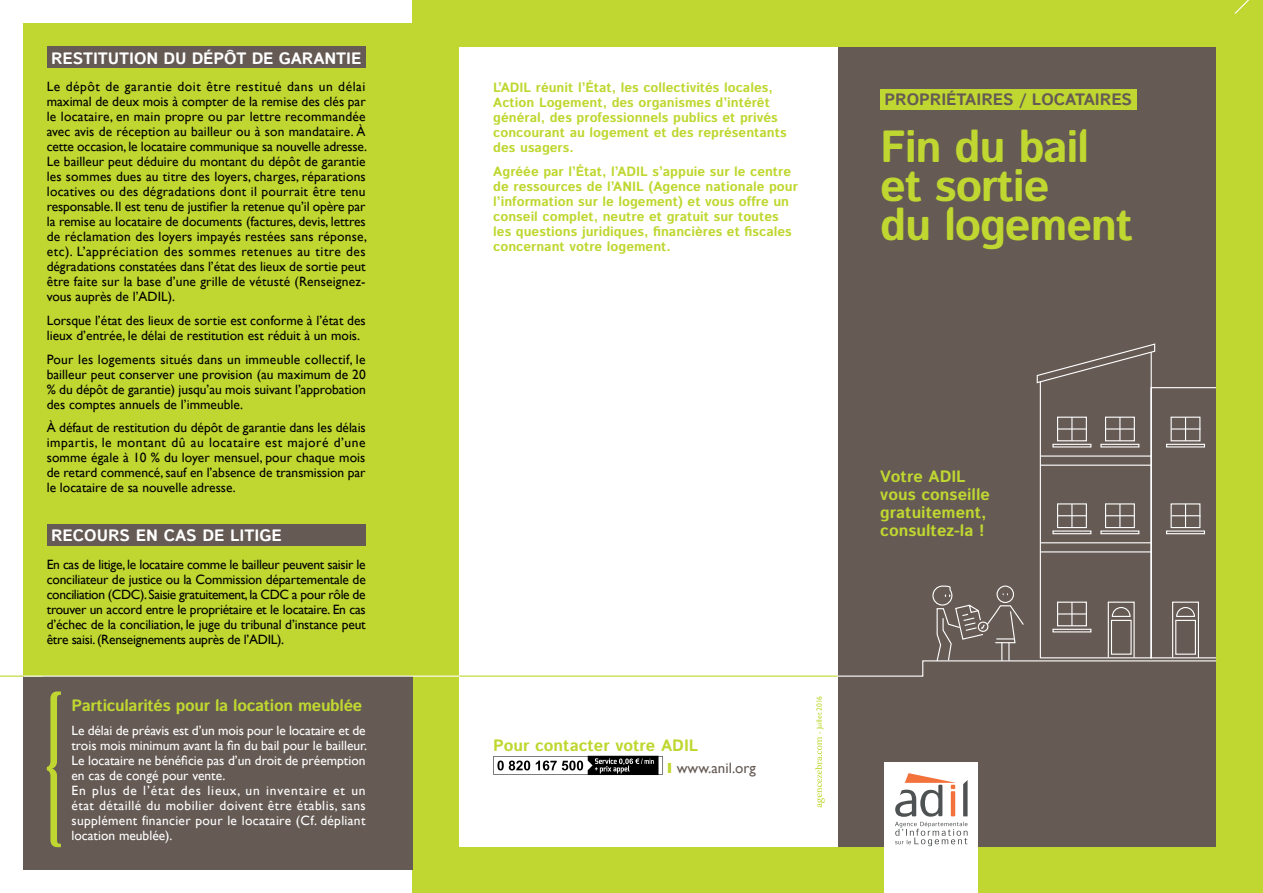
<style>
.page{position:relative;width:1263px;height:893px;background:#fff}
.page>*{position:absolute;margin:0;border:0;box-sizing:border-box;transform-origin:0 0}
.t1{font:700 45px/39px "Istok";letter-spacing:-.03em;color:#bfd730}
.t2{font:700 16.5px/18px "Istok";color:#bfd730}
.t3{font:700 16.5px "Istok";letter-spacing:-.005em;color:#fff}
.t4{font:700 16.5px "Istok";letter-spacing:-.02em;color:#bfd730}
.t5{font:700 16.5px "Istok";color:#655a54}
.t6{font:15px "Gill Sans";color:#655a54}
.t7{font:13.5px/15px "Gill Sans";color:#000;text-align:justify}
.t8{font:700 13.5px/15px "Istok";color:#bfd730}
.t9{font:13.5px/15px "Gill Sans";color:#fff}
.t10{font:7.5px "Gill Sans";color:#bfd730}
.s1{font-weight:700;color:#bfd730}
</style>
<div class="page">
<div style="left:412px;top:0;width:851px;height:893px;background:#bfd730"></div>
<div style="left:476px;top:47px;width:740px;height:799px;background:#655a54"></div>
<div style="left:459px;top:47px;width:379px;height:799px;background:#fff"></div>
<div style="left:23px;top:23px;width:389px;height:847px;background:#bfd730"></div>
<div style="left:23px;top:676px;width:389px;height:194px;background:#655a54"></div>
<hr style="left:0;top:676px;width:43px;height:1px;background:#bfd730">
<div style="left:47px;top:524px;width:319px;height:21px;background:#655a54"></div>
<svg style="left:1234px;top:0;width:15px;height:14px"></svg>
<hr style="left:23px;top:676px;width:815px;height:1px;background:#fff">
<hr style="left:459px;top:676px;width:379px;height:1px;background:#bfd730">
<svg style="left:815px;top:737px;width:10px;height:70px"></svg>
<div style="left:884px;top:762px;width:94px;height:131px;background:#fff"></div>
<svg style="left:895px;top:773px;width:72px;height:73px"></svg>
<svg style="left:47px;top:691px;width:14px;height:156px"></svg>
<div style="left:47px;top:47px;width:319px;height:21px;background:#655a54"></div>
<svg style="left:1036px;top:343px;width:120px;height:41px"></svg>
<svg style="left:1039px;top:351px;width:177px;height:234px"></svg>
<svg style="left:1059px;top:505px;width:26px;height:21px"></svg>
<div style="left:1057px;top:503px;width:30px;height:25px;border:1px solid #fff"></div>
<div style="left:1052px;top:530px;width:39px;height:4px;border:1px solid #fff"></div>
<svg style="left:1071px;top:419px;width:1px;height:20px"></svg>
<hr style="left:1058px;top:428px;width:29px;height:2px;background:#fff">
<div style="left:1057px;top:417px;width:30px;height:24px;border:1px solid #fff"></div>
<div style="left:1052px;top:444px;width:39px;height:3px;border:1px solid #fff"></div>
<svg style="left:837px;top:585px;width:380px;height:92px"></svg>
<div style="left:1057px;top:602px;width:30px;height:24px;border:1px solid #fff"></div>
<div style="left:1052px;top:629px;width:39px;height:3px;border:1px solid #fff"></div>
<svg style="left:1107px;top:505px;width:26px;height:21px"></svg>
<div style="left:1105px;top:503px;width:30px;height:25px;border:1px solid #fff"></div>
<div style="left:1100px;top:530px;width:39px;height:4px;border:1px solid #fff"></div>
<svg style="left:1119px;top:419px;width:1px;height:20px"></svg>
<hr style="left:1106px;top:428px;width:29px;height:2px;background:#fff">
<div style="left:1105px;top:417px;width:30px;height:24px;border:1px solid #fff"></div>
<div style="left:1100px;top:444px;width:39px;height:3px;border:1px solid #fff"></div>
<svg style="left:1172px;top:505px;width:26px;height:21px"></svg>
<div style="left:1170px;top:503px;width:30px;height:25px;border:1px solid #fff"></div>
<div style="left:1166px;top:530px;width:39px;height:4px;border:1px solid #fff"></div>
<svg style="left:1185px;top:419px;width:1px;height:20px"></svg>
<hr style="left:1171px;top:428px;width:29px;height:2px;background:#fff">
<div style="left:1170px;top:417px;width:30px;height:24px;border:1px solid #fff"></div>
<div style="left:1166px;top:444px;width:39px;height:3px;border:1px solid #fff"></div>
<hr style="left:1041px;top:542px;width:110px;height:1px;background:#fff">
<hr style="left:1041px;top:455px;width:110px;height:2px;background:#fff">
<hr style="left:1041px;top:551px;width:110px;height:1px;background:#fff">
<hr style="left:1041px;top:465px;width:110px;height:1px;background:#fff">
<div style="left:1216px;top:369px;width:27px;height:289px;background:#bfd730"></div>
<div style="left:880px;top:89px;width:256px;height:20px;background:#bfd730"></div>
<svg style="left:493px;top:756px;width:170px;height:19px"></svg>
<p class="t3" style="left:51px;top:47px;width:312px">RESTITUTION DU DÉPÔT DE GARANTIE</p>
<p class="t7" style="left:47px;top:79px;width:322px;text-align:left">Le dépôt de garantie doit être restitué dans un délai maximal de deux mois à compter de la remise des clés par le locataire, en main propre ou par lettre recommandée avec avis de réception au bailleur ou à son mandataire. À cette occasion, le locataire communique sa nouvelle adresse.<br>Le bailleur peut déduire du montant du dépôt de garantie les sommes dues au titre des loyers, charges, réparations locatives ou des dégradations dont il pourrait être tenu responsable. Il est tenu de justifier la retenue qu’il opère par la remise au locataire de documents (factures, devis, lettres de réclamation des loyers impayés restées sans réponse, etc). L’appréciation des sommes retenues au titre des dégradations constatées dans l’état des lieux de sortie peut être faite sur la base d’une grille de vétusté (Renseignez&shy;vous auprès de l’ADIL).</p>
<p class="t7" style="left:47px;top:313px;width:320px">Lorsque l’état des lieux de sortie est conforme à l’état des lieux d’entrée, le délai de restitution est réduit à un mois.</p>
<p class="t7" style="left:47px;top:351px;width:321px">Pour les logements situés dans un immeuble collectif, le bailleur peut conserver une provision (au maximum de 20 % du dépôt de garantie) jusqu’au mois suivant l’approbation des comptes annuels de l’immeuble.</p>
<p class="t7" style="left:47px;top:420px;width:321px">À défaut de restitution du dépôt de garantie dans les délais impartis, le montant dû au locataire est majoré d’une somme égale à 10 % du loyer mensuel, pour chaque mois de retard commencé, sauf en l’absence de transmission par le locataire de sa nouvelle adresse.</p>
<p class="t3" style="left:51px;top:524px;width:232px">RECOURS EN CAS DE LITIGE</p>
<p class="t7" style="left:47px;top:556px;width:320px">En cas de litige, le locataire comme le bailleur peuvent saisir le conciliateur de justice ou la Commission départementale de conciliation (CDC). Saisie gratuitement, la CDC a pour rôle de trouver un accord entre le propriétaire et le locataire. En cas d’échec de la conciliation, le juge du tribunal d’instance peut être saisi. (Renseignements auprès de l’ADIL).</p>
<p class="t4" style="left:72px;top:694px;width:292px">Particularités pour la location meublée</p>
<p class="t9" style="left:72px;top:722px;width:297px">Le délai de préavis est d’un mois pour le locataire et de trois mois minimum avant la fin du bail pour le bailleur.</p>
<p class="t9" style="left:72px;top:752px;width:295px">Le locataire ne bénéficie pas d’un droit de préemption en cas de congé pour vente.</p>
<p class="t9" style="left:72px;top:782px;width:296px;text-align:justify">En plus de l’état des lieux, un inventaire et un état détaillé du mobilier doivent être établis, sans supplément financier pour le locataire (Cf. dépliant location meublée).</p>
<p class="t8" style="left:493px;top:80px;width:295px">L’ADIL réunit l’État, les collectivités locales, Action Logement, des organismes d’intérêt général, des professionnels publics et privés concourant au logement et des représentants des usagers.</p>
<p class="t8" style="left:493px;top:163px;width:306px">Agréée par l’État, l’ADIL s’appuie sur le centre de ressources de l’ANIL (Agence nationale pour l’information sur le logement) et vous offre un conseil complet, neutre et gratuit sur toutes les questions juridiques, financières et fiscales concernant votre logement.</p>
<p class="t5" style="left:884px;top:89px;width:249px">PROPRIÉTAIRES / LOCATAIRES</p>
<p class="t1" style="left:880px;top:126px;width:255px">Fin du bail et sortie<br>du logement</p>
<p class="t2" style="left:880px;top:467px;width:111px">Votre ADIL vous conseille gratuitement, consultez-la !</p>
<p class="t2" style="left:493px;top:736px;width:207px">Pour contacter votre ADIL</p>
<p class="t6" style="left:667px;top:759px;width:90px"><span class="s1">I</span> www.anil.org</p>
<p class="t10" style="left:815px;top:734px;width:40px;rotate:-90deg">- Juillet 2016</p>
</div>
